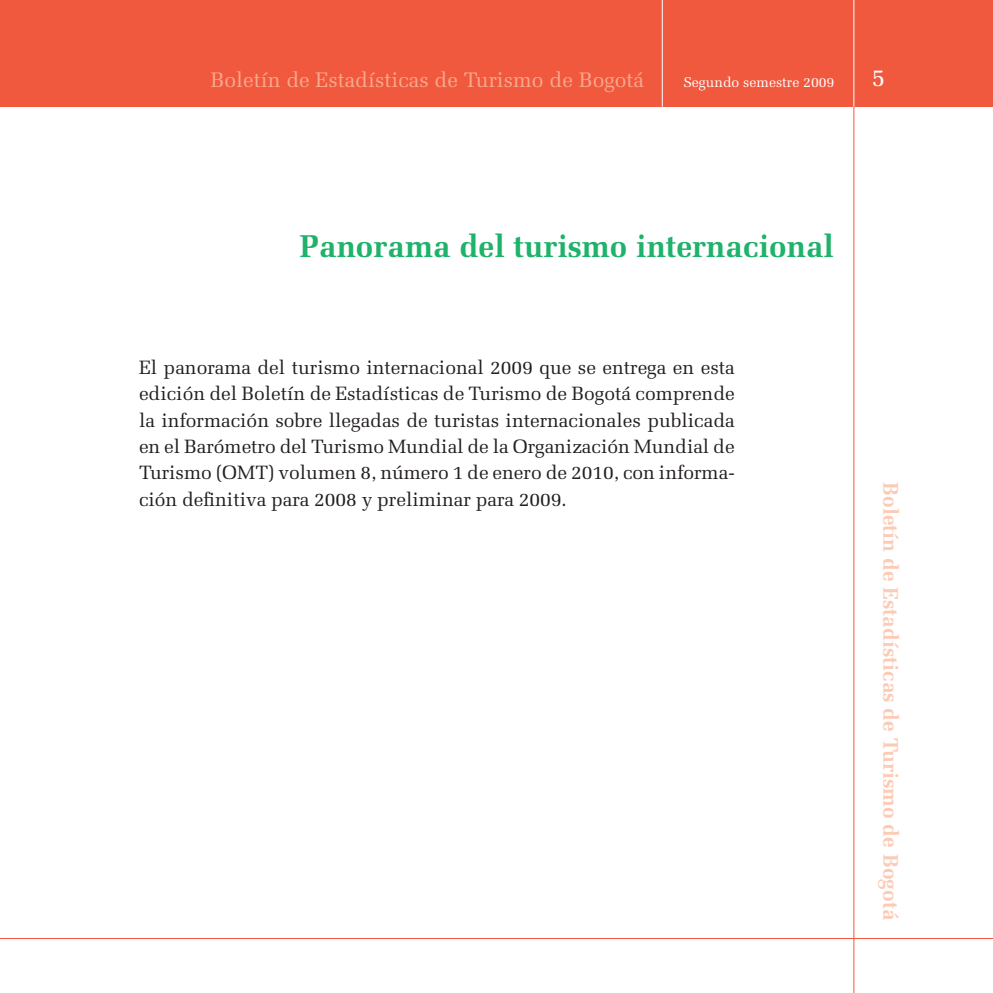
<style>
.page{position:relative;width:993px;height:993px;background:#fff}
.page>*{position:absolute;margin:0;border:0;box-sizing:border-box;transform-origin:0 0}
.t1{font:700 31.5px "Melior";color:#1eb26a}
.t2{font:24.5px "Melior";color:#fff}
.t3{font:700 21px "Melior";color:#fccbb6}
.t4{font:21px "Melior";color:#f8a98e}
.t5{font:19.25px/26.2px "Melior";color:#231f20;text-align:justify}
.t6{font:14px "Melior";color:#fff}
</style>
<div class="page">
<div style="left:0;top:0;width:992px;height:107px;background:#f0593e"></div>
<hr style="left:0;top:937px;width:992px;height:1px;background:#f0593e">
<hr style="left:853px;top:0;width:1px;height:992px;background:#f0593e">
<hr style="left:853px;top:0;width:1px;height:107px;background:#fff">
<hr style="left:661px;top:0;width:1px;height:107px;background:#fff">
<p class="t4" style="left:210px;top:67px;width:435px">Boletín de Estadísticas de Turismo de Bogotá</p>
<p class="t6" style="left:683px;top:74px;width:152px">Segundo semestre 2009</p>
<p class="t2" style="left:871px;top:63px;width:15px">5</p>
<h1 class="t1" style="left:300px;top:227px;width:535px">Panorama del turismo internacional</h1>
<p class="t5" style="left:139px;top:354px;width:597px">El panorama del turismo internacional 2009 que se entrega en esta edición del Boletín de Estadísticas de Turismo de Bogotá comprende la información sobre llegadas de turistas internacionales publicada en el Barómetro del Turismo Mundial de la Organización Mundial de Turismo (OMT) volumen 8, número 1 de enero de 2010, con informa&shy;ción definitiva para 2008 y preliminar para 2009.</p>
<p class="t3" style="left:903px;top:482px;width:439px;rotate:90deg">Boletín de Estadísticas de Turismo de Bogotá</p>
</div>
